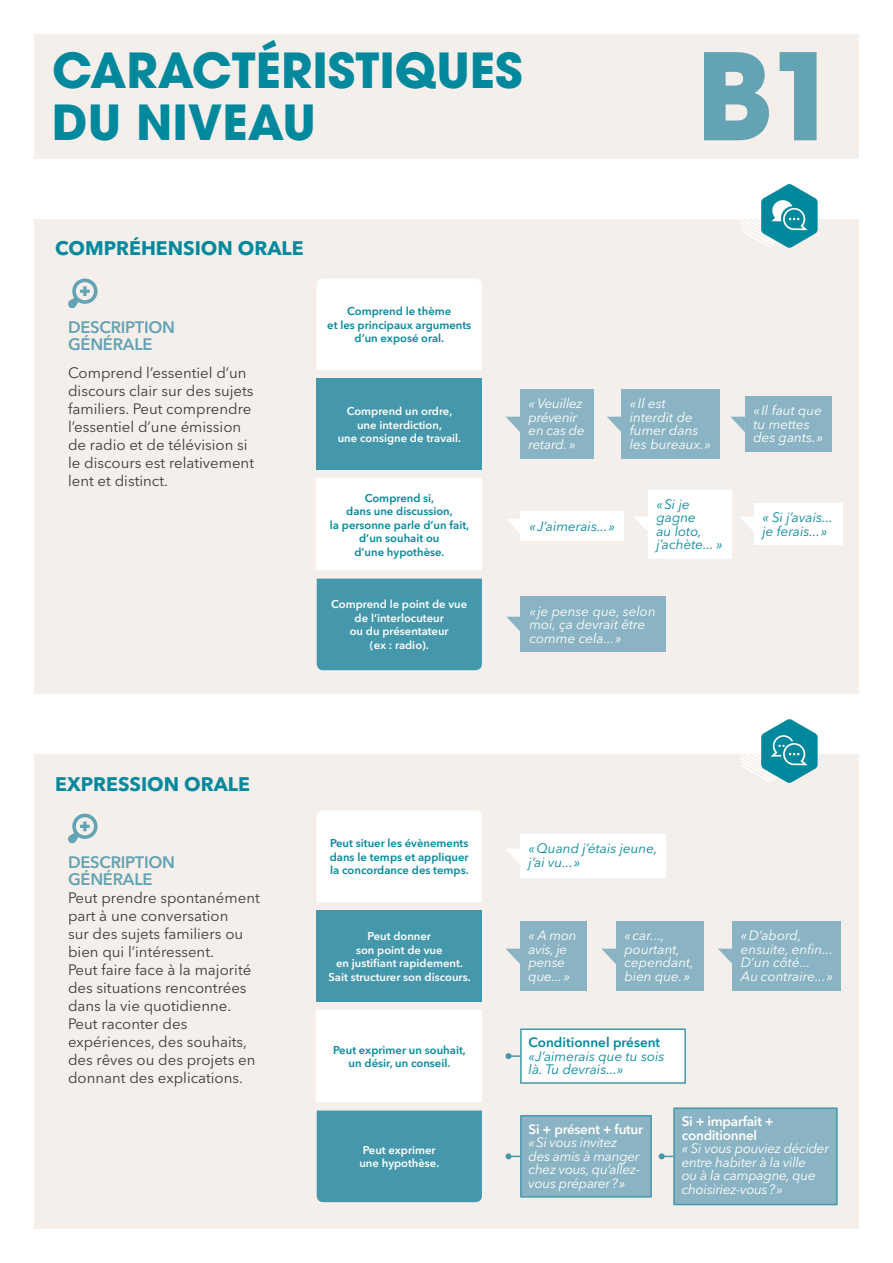
<style>
.page{position:relative;width:893px;height:1263px;background:#fff}
.page>*{position:absolute;margin:0;border:0;box-sizing:border-box;transform-origin:0 0}
.t1{font:700 119.25px "ITC Avant Garde Pro";color:#63a3b4}
.t2{font:700 48px/52.5px "ITC Avant Garde Pro";color:#00889d}
.t3{font:700 19.5px "Avenir Next LT Pro";color:#00889d}
.t4{font:600 16.5px/16.5px "Avenir Next LT Pro";letter-spacing:-.015em;color:#63a3b4}
.t5{font:15px/18px "Avenir Next LT Pro";color:#3c3c3b}
.t6{font:italic 13.5px/13.5px "Avenir Next LT Pro";color:#fff}
.t7{font:italic 13.5px/13.5px "Avenir Next LT Pro";letter-spacing:-.02em;color:#fff}
.t8{font:italic 13.5px/13.5px "Avenir Next LT Pro";color:#00889d}
.t9{font:600 13.5px/13.5px "Avenir Next LT Pro";letter-spacing:-.02em;color:#fff}
.t10{font:600 13.5px "Avenir Next LT Pro";color:#00889d}
.t11{font:600 11.25px/13.5px "Avenir Next LT Pro";color:#00889d;text-align:center}
.t12{font:600 11.25px/13.5px "Avenir Next LT Pro";color:#fff;text-align:center}
</style>
<div class="page">
<div style="left:34px;top:219px;width:825px;height:475px;background:#f4efea"></div>
<div style="left:34px;top:754px;width:825px;height:475px;background:#f4efea"></div>
<div style="left:34px;top:34px;width:825px;height:125px;background:#f4efea"></div>
<svg style="left:68px;top:278px;width:30px;height:31px"></svg>
<svg style="left:741px;top:184px;width:77px;height:64px"></svg>
<svg style="left:68px;top:813px;width:30px;height:31px"></svg>
<svg style="left:741px;top:719px;width:77px;height:64px"></svg>
<div style="left:317px;top:279px;width:165px;height:91px;background:#fff"></div>
<div style="left:317px;top:810px;width:165px;height:92px;background:#fff"></div>
<div style="left:317px;top:479px;width:165px;height:91px;background:#fff"></div>
<div style="left:317px;top:1010px;width:165px;height:92px;background:#fff"></div>
<div style="left:317px;top:579px;width:165px;height:91px;background:#4598ab"></div>
<div style="left:317px;top:1110px;width:165px;height:92px;background:#4598ab"></div>
<div style="left:317px;top:379px;width:165px;height:91px;background:#4598ab"></div>
<div style="left:317px;top:910px;width:165px;height:92px;background:#4598ab"></div>
<div style="left:673px;top:1107px;width:165px;height:98px;background:#8ab4c3;border:2px solid #4598ab"></div>
<div style="left:520px;top:1115px;width:132px;height:82px;background:#8ab4c3;border:2px solid #4598ab"></div>
<svg style="left:505px;top:1153px;width:15px;height:6px"></svg>
<svg style="left:659px;top:1153px;width:14px;height:6px"></svg>
<div style="left:520px;top:1028px;width:166px;height:56px;background:#fff;border:2px solid #4598ab"></div>
<svg style="left:505px;top:1053px;width:15px;height:6px"></svg>
<svg style="left:506px;top:417px;width:14px;height:15px"></svg>
<svg style="left:506px;top:949px;width:14px;height:15px"></svg>
<svg style="left:607px;top:417px;width:14px;height:15px"></svg>
<svg style="left:602px;top:949px;width:14px;height:15px"></svg>
<svg style="left:731px;top:417px;width:14px;height:15px"></svg>
<svg style="left:718px;top:949px;width:14px;height:15px"></svg>
<svg style="left:506px;top:617px;width:15px;height:15px"></svg>
<div style="left:520px;top:389px;width:73px;height:70px;background:#8ab4c3"></div>
<div style="left:520px;top:921px;width:67px;height:70px;background:#8ab4c3"></div>
<div style="left:621px;top:389px;width:99px;height:70px;background:#8ab4c3"></div>
<div style="left:616px;top:921px;width:87px;height:70px;background:#8ab4c3"></div>
<div style="left:745px;top:397px;width:86px;height:55px;background:#8ab4c3"></div>
<div style="left:732px;top:921px;width:109px;height:70px;background:#8ab4c3"></div>
<div style="left:521px;top:597px;width:145px;height:55px;background:#8ab4c3"></div>
<svg style="left:634px;top:517px;width:14px;height:15px"></svg>
<svg style="left:740px;top:517px;width:14px;height:15px"></svg>
<svg style="left:506px;top:849px;width:14px;height:15px"></svg>
<div style="left:648px;top:490px;width:84px;height:68px;background:#fff"></div>
<div style="left:754px;top:503px;width:89px;height:42px;background:#fff"></div>
<div style="left:520px;top:835px;width:146px;height:43px;background:#fff"></div>
<svg style="left:507px;top:519px;width:14px;height:15px"></svg>
<div style="left:521px;top:512px;width:103px;height:29px;background:#fff"></div>
<h2 class="t2" style="left:52px;top:43px;width:472px">CARACTÉRISTIQUES<br>DU NIVEAU</h2>
<h1 class="t1" style="left:696px;top:17px;width:146px">B1</h1>
<h3 class="t3" style="left:55px;top:237px;width:250px">COMPRÉHENSION ORALE</h3>
<p class="t4" style="left:68px;top:319px;width:109px">DESCRIPTION<br>GÉNÉRALE</p>
<p class="t5" style="left:68px;top:364px;width:188px">Comprend l’essentiel d’un discours clair sur des sujets familiers. Peut comprendre l’essentiel d’une émission de radio et de télévision si le discours est relativement lent et distinct.</p>
<p class="t11" style="left:327px;top:304px;width:145px">Comprend le thème<br>et les principaux arguments d’un exposé oral.</p>
<p class="t12" style="left:338px;top:404px;width:125px">Comprend un ordre, une interdiction,<br>une consigne de travail.</p>
<p class="t11" style="left:330px;top:491px;width:141px">Comprend si,<br>dans une discussion,<br>la personne parle d’un fait, d’un souhait ou<br>d’une hypothèse.</p>
<p class="t7" style="left:529px;top:397px;width:58px">« Veuillez prévenir en cas de retard. »</p>
<p class="t6" style="left:630px;top:397px;width:83px">«Il est interdit de fumer dans les bureaux.»</p>
<p class="t8" style="left:529px;top:519px;width:87px">«J’aimerais...»</p>
<p class="t8" style="left:656px;top:497px;width:68px">«Si je gagne<br>au loto, j’achète... »</p>
<p class="t6" style="left:753px;top:404px;width:71px">«Il faut que tu mettes des gants.»</p>
<p class="t8" style="left:762px;top:511px;width:72px">« Si j’avais... je ferais...»</p>
<h3 class="t3" style="left:55px;top:772px;width:196px">EXPRESSION ORALE</h3>
<p class="t4" style="left:68px;top:854px;width:109px">DESCRIPTION<br>GÉNÉRALE</p>
<p class="t5" style="left:68px;top:888px;width:193px">Peut prendre spontanément part à une conversation<br>sur des sujets familiers ou bien qui l’intéressent.<br>Peut faire face à la majorité des situations rencontrées dans la vie quotidienne.<br>Peut raconter des expériences, des souhaits, des rêves ou des projets en donnant des explications.</p>
<p class="t12" style="left:331px;top:598px;width:138px">Comprend le point de vue de l’interlocuteur<br>ou du présentateur<br>(ex : radio).</p>
<p class="t6" style="left:529px;top:604px;width:128px">«je pense que, selon moi, ça devrait être comme cela...»</p>
<p class="t11" style="left:330px;top:836px;width:140px;text-align:justify">Peut situer les évènements dans le temps et appliquer la concordance des temps.</p>
<p class="t12" style="left:328px;top:929px;width:144px">Peut donner<br>son point de vue<br>en justifiant rapidement.<br>Sait structurer son discours.</p>
<p class="t11" style="left:333px;top:1043px;width:134px">Peut exprimer un souhait, un désir, un conseil.</p>
<p class="t12" style="left:359px;top:1143px;width:81px;text-align:left">Peut exprimer une hypothèse.</p>
<p class="t8" style="left:529px;top:842px;width:130px">«Quand j’étais jeune, j’ai vu...»</p>
<p class="t7" style="left:529px;top:929px;width:49px">« A mon avis, je pense que... »</p>
<p class="t6" style="left:624px;top:929px;width:71px">«car..., pourtant, cependant, bien que.»</p>
<p class="t10" style="left:529px;top:1034px;width:133px">Conditionnel présent</p>
<p class="t8" style="left:529px;top:1049px;width:137px">«J’aimerais que tu sois là. Tu devrais...»</p>
<p class="t6" style="left:741px;top:929px;width:94px">«D’abord, ensuite, enfin...<br>D’un côté...<br>Au contraire...»</p>
<p class="t9" style="left:529px;top:1122px;width:116px">Si + présent + futur</p>
<p class="t7" style="left:529px;top:1136px;width:113px">«Si vous invitez des amis à manger chez vous, qu’allez&shy;vous préparer?»</p>
<p class="t9" style="left:682px;top:1115px;width:93px">Si + imparfait + conditionnel</p>
<p class="t7" style="left:682px;top:1142px;width:149px">« Si vous pouviez décider entre habiter à la ville<br>ou à la campagne, que choisiriez-vous?»</p>
</div>
